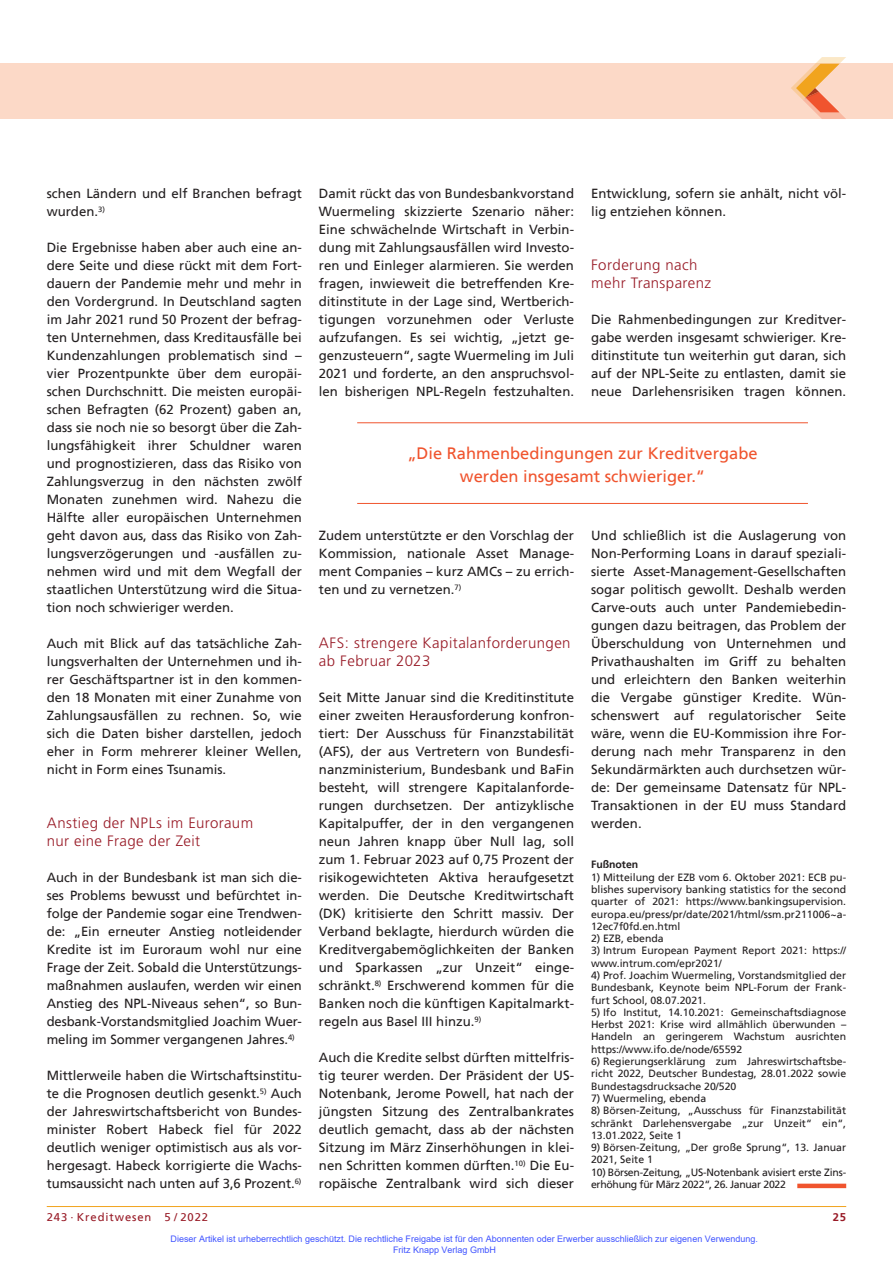
<style>
.page{position:relative;width:893px;height:1263px;background:#fff}
.page>*{position:absolute;margin:0;border:0;box-sizing:border-box;transform-origin:0 0}
.t1{font:16.5px/22.5px "Frutiger";color:#f0542e;text-align:center}
.t2{font:300 15px/18px "Frutiger";letter-spacing:.03em;color:#981a26}
.t3{font:13.2px/18px "Frutiger";color:#231f20;text-align:justify}
.t4{font:11.25px "Frutiger";letter-spacing:.08em;color:#981a26}
.t5{font:700 11.25px "Frutiger";color:#981a26}
.t6{font:10.5px/12.3px "Frutiger";color:#231f20;text-align:justify}
.t7{font:10.5px/12.3px "Frutiger";letter-spacing:-.02em;color:#231f20}
.t8{font:700 10.5px "Frutiger";color:#231f20}
.t9{font:9px/10.8px "Arial";color:#4054ff}
</style>
<div class="page">
<hr style="left:47px;top:1206px;width:799px;height:1px;background:#f1a31e">
<div style="left:0;top:64px;width:893px;height:55px;background:#fcd9c7"></div>
<svg style="left:791px;top:57px;width:55px;height:62px"></svg>
<div style="left:797px;top:1183px;width:49px;height:5px;background:#f0542e"></div>
<hr style="left:357px;top:422px;width:451px;height:1px;background:#f0542e">
<hr style="left:357px;top:503px;width:451px;height:1px;background:#f0542e">
<p class="t3" style="left:47px;top:185px;width:257px">schen Ländern und elf Branchen befragt wurden.<sup>3)</sup></p>
<p class="t3" style="left:47px;top:239px;width:257px">Die Ergebnisse haben aber auch eine an&shy;dere Seite und diese rückt mit dem Fort&shy;dauern der Pandemie mehr und mehr in den Vordergrund. In Deutschland sagten im Jahr 2021 rund 50 Prozent der befrag&shy;ten Unternehmen, dass Kreditausfälle bei Kundenzahlungen problematisch sind – vier Prozentpunkte über dem europäi&shy;schen Durchschnitt. Die meisten europäi&shy;schen Befragten (62 Prozent) gaben an, dass sie noch nie so besorgt über die Zah&shy;lungsfähigkeit ihrer Schuldner waren und prognostizieren, dass das Risiko von Zahlungsverzug in den nächsten zwölf Monaten zunehmen wird. Nahezu die Hälfte aller europäischen Unternehmen geht davon aus, dass das Risiko von Zah&shy;lungsverzögerungen und -ausfällen zu&shy;nehmen wird und mit dem Wegfall der staatlichen Unterstützung wird die Situa&shy;tion noch schwieriger werden.</p>
<p class="t3" style="left:47px;top:635px;width:257px">Auch mit Blick auf das tatsächliche Zah&shy;lungsverhalten der Unternehmen und ih&shy;rer Geschäftspartner ist in den kommen&shy;den 18 Monaten mit einer Zunahme von Zahlungsausfällen zu rechnen. So, wie sich die Daten bisher darstellen, jedoch eher in Form mehrerer kleiner Wellen, nicht in Form eines Tsunamis.</p>
<p class="t2" style="left:47px;top:814px;width:208px">Anstieg der NPLs im Euroraum nur eine Frage der Zeit</p>
<p class="t3" style="left:47px;top:869px;width:257px">Auch in der Bundesbank ist man sich die&shy;ses Problems bewusst und befürchtet in&shy;folge der Pandemie sogar eine Trendwen&shy;de: „Ein erneuter Anstieg notleidender Kredite ist im Euroraum wohl nur eine Frage der Zeit. Sobald die Unterstützungs&shy;maßnahmen auslaufen, werden wir einen Anstieg des NPL-Niveaus sehen“, so Bun&shy;desbank-Vorstandsmitglied Joachim Wuer&shy;meling im Sommer vergangenen Jahres.<sup>4)</sup></p>
<p class="t3" style="left:47px;top:1067px;width:257px">Mittlerweile haben die Wirtschaftsinstitu&shy;te die Prognosen deutlich gesenkt.<sup>5)</sup> Auch der Jahreswirtschaftsbericht von Bundes&shy;minister Robert Habeck fiel für 2022 deutlich weniger optimistisch aus als vor&shy;hergesagt. Habeck korrigierte die Wachs&shy;tumsaussicht nach unten auf 3,6 Prozent.<sup>6)</sup></p>
<p class="t3" style="left:319px;top:185px;width:257px">Damit rückt das von Bundesbankvorstand Wuermeling skizzierte Szenario näher:<br>Eine schwächelnde Wirtschaft in Verbin&shy;dung mit Zahlungsausfällen wird Investo&shy;ren und Einleger alarmieren. Sie werden fragen, inwieweit die betreffenden Kre&shy;ditinstitute in der Lage sind, Wertberich&shy;tigungen vorzunehmen oder Verluste aufzufangen. Es sei wichtig, „jetzt ge&shy;genzusteuern“, sagte Wuermeling im Juli 2021 und forderte, an den anspruchsvol&shy;len bisherigen NPL-Regeln festzuhalten.</p>
<p class="t3" style="left:591px;top:185px;width:257px">Entwicklung, sofern sie anhält, nicht völ&shy;lig entziehen können.</p>
<p class="t2" style="left:591px;top:256px;width:122px">Forderung nach mehr Transparenz</p>
<p class="t3" style="left:591px;top:311px;width:257px">Die Rahmenbedingungen zur Kreditver&shy;gabe werden insgesamt schwieriger. Kre&shy;ditinstitute tun weiterhin gut daran, sich auf der NPL-Seite zu entlasten, damit sie neue Darlehensrisiken tragen können.</p>
<p class="t1" style="left:407px;top:443px;width:352px">„Die Rahmenbedingungen zur Kreditvergabe werden insgesamt schwieriger.“</p>
<p class="t3" style="left:319px;top:527px;width:257px">Zudem unterstützte er den Vorschlag der Kommission, nationale Asset Manage&shy;ment Companies – kurz AMCs – zu errich&shy;ten und zu vernetzen.<sup>7)</sup></p>
<p class="t2" style="left:319px;top:634px;width:253px">AFS: strengere Kapitalanforderungen ab Februar 2023</p>
<p class="t3" style="left:319px;top:689px;width:257px">Seit Mitte Januar sind die Kreditinstitute einer zweiten Herausforderung konfron&shy;tiert: Der Ausschuss für Finanzstabilität (AFS), der aus Vertretern von Bundesfi&shy;nanzministerium, Bundesbank und BaFin besteht, will strengere Kapitalanforde&shy;rungen durchsetzen. Der antizyklische Kapitalpuffer, der in den vergangenen neun Jahren knapp über Null lag, soll zum 1. Februar 2023 auf 0,75 Prozent der risikogewichteten Aktiva heraufgesetzt werden. Die Deutsche Kreditwirtschaft (DK) kritisierte den Schritt massiv. Der Verband beklagte, hierdurch würden die Kreditvergabemöglichkeiten der Banken und Sparkassen „zur Unzeit“ einge&shy;schränkt.<sup>8)</sup> Erschwerend kommen für die Banken noch die künftigen Kapitalmarkt&shy;regeln aus Basel III hinzu.<sup>9)</sup></p>
<p class="t3" style="left:319px;top:1049px;width:257px">Auch die Kredite selbst dürften mittelfris&shy;tig teurer werden. Der Präsident der US-Notenbank, Jerome Powell, hat nach der jüngsten Sitzung des Zentralbankrates deutlich gemacht, dass ab der nächsten Sitzung im März Zinserhöhungen in klei&shy;nen Schritten kommen dürften.<sup>10)</sup> Die Eu&shy;ropäische Zentralbank wird sich dieser</p>
<p class="t3" style="left:591px;top:527px;width:257px">Und schließlich ist die Auslagerung von Non-Performing Loans in darauf speziali&shy;sierte Asset-Management-Gesellschaften sogar politisch gewollt. Deshalb werden Carve-outs auch unter Pandemiebedin&shy;gungen dazu beitragen, das Problem der Überschuldung von Unternehmen und Privathaushalten im Griff zu behalten und erleichtern den Banken weiterhin die Vergabe günstiger Kredite. Wün&shy;schenswert auf regulatorischer Seite wäre, wenn die EU-Kommission ihre For&shy;derung nach mehr Transparenz in den Sekundärmärkten auch durchsetzen wür&shy;de: Der gemeinsame Datensatz für NPL-Transaktionen in der EU muss Standard werden.</p>
<p class="t8" style="left:591px;top:860px;width:49px">Fußnoten</p>
<p class="t6" style="left:591px;top:871px;width:257px">1) Mitteilung der EZB vom 6. Oktober 2021: ECB pu&shy;blishes supervisory banking statistics for the second quarter of 2021: https://www.bankingsupervision. europa.eu/press/pr/date/2021/html/ssm.pr211006~a-12ec7f0fd.en.html</p>
<p class="t6" style="left:591px;top:933px;width:74px">2) EZB, ebenda</p>
<p class="t6" style="left:591px;top:945px;width:257px">3) Intrum European Payment Report 2021: https:// www.intrum.com/epr2021/</p>
<p class="t6" style="left:591px;top:970px;width:257px">4) Prof. Joachim Wuermeling, Vorstandsmitglied der Bundesbank, Keynote beim NPL-Forum der Frank&shy;furt School, 08.07.2021.</p>
<p class="t6" style="left:591px;top:1007px;width:257px">5) Ifo Institut, 14.10.2021: Gemeinschaftsdiagnose Herbst 2021: Krise wird allmählich überwunden – Handeln an geringerem Wachstum ausrichten https://www.ifo.de/node/65592</p>
<p class="t6" style="left:591px;top:1056px;width:257px">6) Regierungserklärung zum Jahreswirtschaftsbe&shy;richt 2022, Deutscher Bundestag, 28.01.2022 sowie Bundestagsdrucksache 20/520</p>
<p class="t6" style="left:591px;top:1093px;width:117px">7) Wuermeling, ebenda</p>
<p class="t6" style="left:591px;top:1105px;width:257px">8) Börsen-Zeitung, „Ausschuss für Finanzstabilität schränkt Darlehensvergabe „zur Unzeit“ ein“, 13.01.2022, Seite 1</p>
<p class="t6" style="left:591px;top:1142px;width:257px">9) Börsen-Zeitung, „Der große Sprung“, 13. Januar<br>2021, Seite 1</p>
<p class="t7" style="left:591px;top:1166px;width:257px">10) Börsen-Zeitung, „US-Notenbank avisiert erste Zins&shy;erhöhung für März 2022“, 26. Januar 2022</p>
<p class="t4" style="left:47px;top:1211px;width:163px">243 · Kreditwesen 5 / 2022</p>
<p class="t5" style="left:833px;top:1211px;width:15px">25</p>
<p class="t9" style="left:393px;top:1233px;width:366px;text-indent:-223px">Dieser Artikel ist urheberrechtlich geschützt. Die rechtliche Freigabe ist für den Abonnenten oder Erwerber ausschließlich zur eigenen Verwendung.<br>Fritz Knapp Verlag GmbH</p>
</div>
